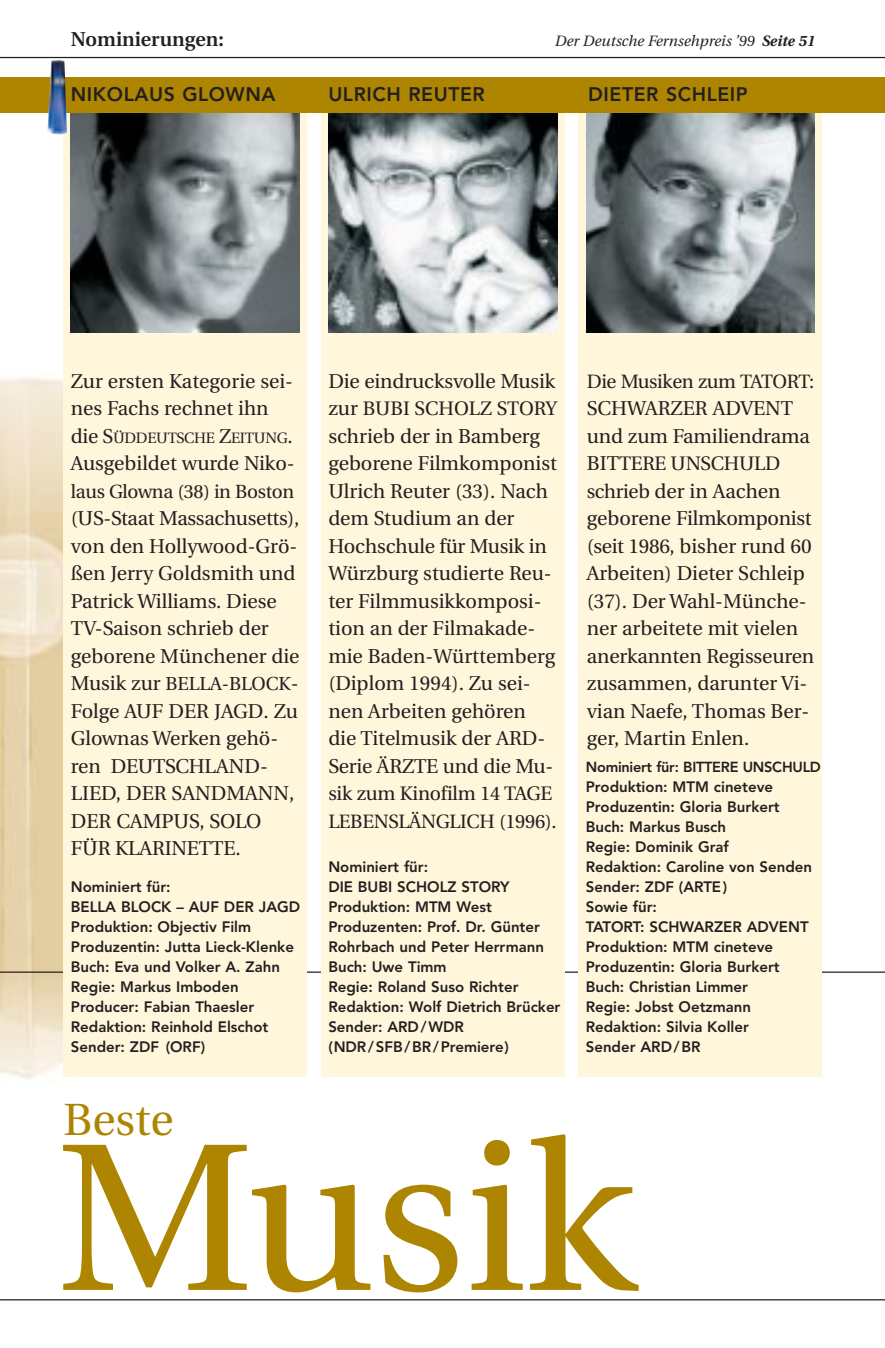
<style>
.page{position:relative;width:885px;height:1348px;background:#fff}
.page>*{position:absolute;margin:0;border:0;box-sizing:border-box;transform-origin:0 0}
.t1{font:209.75px "Utopia";color:#ad8500}
.t2{font:45px "Utopia";color:#ad8500}
.t3{font:20px/27.5px "Utopia";color:#231f1f}
.t4{font:600 20px "Utopia";color:#231f1f}
.t5{font:19.5px "Utopia";letter-spacing:-.01em;color:#231f1f}
.t6{font:800 19.5px "Avenir";letter-spacing:.03em;color:#231f1f}
.t7{font:19.25px "Utopia";letter-spacing:-.015em;color:#231f1f}
.t8{font:19px "Utopia";letter-spacing:-.015em;color:#231f1f}
.t9{font:18.75px "Utopia";letter-spacing:-.005em;color:#231f1f}
.t10{font:800 15px/20px "Avenir";color:#231f1f}
.t11{font:italic 15px "Utopia";color:#231f1f}
.t12{font:15px "Utopia";letter-spacing:-.02em;color:#231f1f}
.t13{font:800 14.5px "Avenir";letter-spacing:-.02em;color:#231f1f}
.s1{font-weight:700}
.s2{font-size:20px}
.s3{font-size:19.5px}
</style>
<div class="page">
<img style="left:0;top:367px;width:137px;height:713px">
<hr style="left:0;top:971px;width:885px;height:1px;background:#231f1f">
<div style="left:579px;top:109px;width:243px;height:967px;background:#fff6dc"></div>
<img style="left:587px;top:112px;width:228px;height:220px">
<div style="left:321px;top:109px;width:244px;height:967px;background:#fff6dc"></div>
<img style="left:328px;top:112px;width:229px;height:220px">
<div style="left:64px;top:109px;width:243px;height:967px;background:#fff6dc"></div>
<img style="left:71px;top:112px;width:229px;height:220px">
<hr style="left:0;top:57px;width:885px;height:1px;background:#231f1f">
<div style="left:0;top:77px;width:885px;height:35px;background:#ad8500"></div>
<hr style="left:0;top:1299px;width:885px;height:1px;background:#231f1f">
<img style="left:47px;top:60px;width:20px;height:75px">
<p class="t4" style="left:71px;top:31px;width:155px">Nominierungen:</p>
<p class="t11" style="left:555px;top:34px;width:262px">Der Deutsche Fernsehpreis ’99 <span class="s1">Seite 51</span></p>
<p class="t6" style="left:71px;top:86px;width:206px">NIKOLAUS GLOWNA</p>
<p class="t6" style="left:328px;top:86px;width:158px">ULRICH REUTER</p>
<p class="t6" style="left:588px;top:86px;width:161px">DIETER SCHLEIP</p>
<p class="t3" style="left:71px;top:369px;width:224px">Zur ersten Kategorie sei&shy;nes Fachs rechnet ihn</p>
<p class="t12" style="left:71px;top:431px;width:223px"><span class="s2">die S</span>ÜDDEUTSCHE <span class="s2">Z</span>EITUNG<span class="s2">.</span></p>
<p class="t3" style="left:71px;top:451px;width:225px">Ausgebildet wurde Niko-</p>
<p class="t8" style="left:71px;top:483px;width:225px">laus Glowna (38) in Boston</p>
<p class="t3" style="left:71px;top:506px;width:230px">(US-Staat Massachusetts), von den Hollywood-Grö&shy;ßen Jerry Goldsmith und<br>Patrick Williams. Diese<br>TV-Saison schrieb der geborene Münchener die</p>
<p class="t9" style="left:71px;top:676px;width:229px"><span class="s2">Musik zur</span> BELLA-BLOCK<span class="s2">-</span></p>
<p class="t3" style="left:71px;top:699px;width:229px">Folge AUF DER JAGD. Zu<br>Glownas Werken gehö&shy;ren DEUTSCHLAND-<br>LIED, DER SANDMANN,<br>DER CAMPUS, SOLO<br>FÜR KLARINETTE.</p>
<p class="t10" style="left:71px;top:878px;width:231px">Nominiert für:<br>BELLA BLOCK – AUF DER JAGD<br>Produktion: Objectiv Film<br>Produzentin: Jutta Lieck-Klenke<br>Buch: Eva und Volker A. Zahn<br>Regie: Markus Imboden<br>Producer: Fabian Thaesler<br>Redaktion: Reinhold Elschot<br>Sender: ZDF (ORF)</p>
<p class="t3" style="left:328px;top:369px;width:228px">Die eindrucksvolle Musik</p>
<p class="t5" style="left:328px;top:401px;width:230px"><span class="s2">zur</span> BUBI SCHOLZ STORY</p>
<p class="t3" style="left:328px;top:424px;width:230px">schrieb der in Bamberg geborene Filmkomponist<br>Ulrich Reuter (33). Nach dem Studium an der<br>Hochschule für Musik in<br>Würzburg studierte Reu&shy;ter Filmmusikkomposi&shy;tion an der Filmakade&shy;mie Baden-Württemberg (Diplom 1994). Zu sei&shy;nen Arbeiten gehören die Titelmusik der ARD-<br>Serie ÄRZTE und die Mu-</p>
<p class="t5" style="left:328px;top:786px;width:226px">sik zum Kinofilm 14 TAGE</p>
<p class="t7" style="left:328px;top:813px;width:230px">LEBENSLÄNGLICH (1996).</p>
<p class="t10" style="left:328px;top:858px;width:234px">Nominiert für:<br>DIE BUBI SCHOLZ STORY<br>Produktion: MTM West<br>Produzenten: Prof. Dr. Günter<br>Rohrbach und Peter Herrmann<br>Buch: Uwe Timm<br>Regie: Roland Suso Richter<br>Redaktion: Wolf Dietrich Brücker<br>Sender: ARD/WDR (NDR/SFB/BR/Premiere)</p>
<p class="t7" style="left:587px;top:373px;width:229px">Die Musiken zum TATORT:</p>
<p class="t3" style="left:587px;top:396px;width:225px">SCHWARZER ADVENT und zum Familiendrama</p>
<p class="t5" style="left:587px;top:456px;width:195px"><span class="s2">BIT</span>TERE UNSCHULD</p>
<p class="t3" style="left:587px;top:479px;width:229px"><span class="s3">schrieb</span> der in Aachen geborene Filmkomponist (seit 1986, bisher rund 60<br>Arbeiten) Dieter Schleip (37). Der Wahl-Münche&shy;ner arbeitete mit vielen anerkannten Regisseuren zusammen, darunter Vi&shy;vian Naefe, Thomas Ber&shy;ger, Martin Enlen.</p>
<p class="t13" style="left:586px;top:761px;width:237px">Nominiert für: BITTERE UNSCHULD</p>
<p class="t10" style="left:586px;top:778px;width:228px">Produktion: MTM cineteve<br>Produzentin: Gloria Burkert<br>Buch: Markus Busch<br>Regie: Dominik Graf<br>Redaktion: Caroline von Senden<br>Sender: ZDF (ARTE)<br>Sowie für:<br>TATORT: SCHWARZER ADVENT<br>Produktion: MTM cineteve<br>Produzentin: Gloria Burkert<br>Buch: Christian Limmer<br>Regie: Jobst Oetzmann<br>Redaktion: Silvia Koller<br>Sender ARD/BR</p>
<h2 class="t2" style="left:64px;top:1101px;width:112px">Beste</h2>
<h1 class="t1" style="left:56px;top:1134px;width:581px">Musik</h1>
</div>
